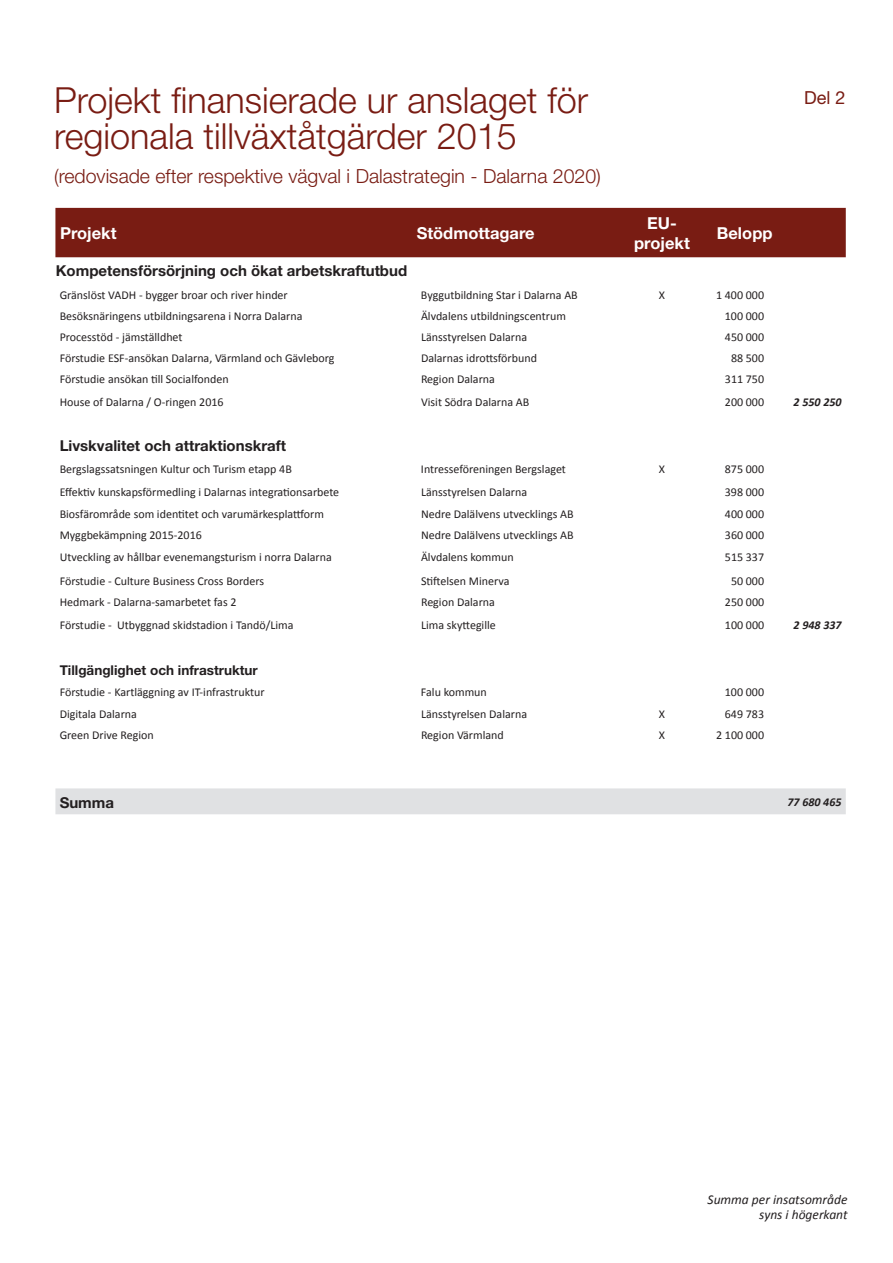
<style>
.page{position:relative;width:893px;height:1263px;background:#fff}
.page>*{position:absolute;margin:0;border:0;box-sizing:border-box;transform-origin:0 0}
.t1{font:300 36px/36px "Helvetica Neue LT Std";color:#791c13}
.t2{font:300 19.5px "Helvetica Neue LT Std";color:#791c13}
.t3{font:18px "Helvetica Neue";color:#791c13}
.t4{font:700 16.5px/19.8px "Helvetica Neue";color:#fff;text-align:center}
.t5{font:700 15px "Helvetica Neue";color:#231f20}
.t6{font:italic 13.5px/15px "Calibri";color:#231f20;text-align:right}
.t7{font:700 13.5px "Helvetica Neue";color:#231f20}
.t8{font:12px "Calibri";color:#231f20}
.t9{font:italic 700 12px "Calibri";color:#231f20}
</style>
<div class="page">
<div style="left:55px;top:208px;width:791px;height:49px;background:#791c13"></div>
<div style="left:55px;top:788px;width:791px;height:26px;background:#e0e1e3"></div>
<h1 class="t1" style="left:54px;top:81px;width:536px">Projekt finansierade ur anslaget för regionala tillväxtåtgärder 2015</h1>
<h2 class="t2" style="left:54px;top:164px;width:548px">(redovisade efter respektive vägval i Dalastrategin - Dalarna 2020)</h2>
<h3 class="t3" style="left:804px;top:87px;width:43px">Del 2</h3>
<h3 class="t4" style="left:60px;top:223px;width:58px">Projekt</h3>
<h3 class="t4" style="left:417px;top:223px;width:119px">Stödmottagare</h3>
<h3 class="t4" style="left:634px;top:213px;width:57px">EU&shy;projekt</h3>
<h3 class="t4" style="left:717px;top:223px;width:57px">Belopp</h3>
<p class="t5" style="left:56px;top:262px;width:353px">Kompetensförsörjning och ökat arbetskraftutbud</p>
<p class="t8" style="left:60px;top:287px;width:230px">Gränslöst VADH - bygger broar och river hinder</p>
<p class="t8" style="left:421px;top:287px;width:158px">Byggutbildning Star i Dalarna AB</p>
<p class="t8" style="left:659px;top:287px;width:8px">X</p>
<p class="t8" style="left:716px;top:287px;width:50px">1 400 000</p>
<p class="t8" style="left:60px;top:309px;width:244px">Besöksnäringens utbildningsarena i Norra Dalarna</p>
<p class="t8" style="left:421px;top:309px;width:146px">Älvdalens utbildningscentrum</p>
<p class="t8" style="left:725px;top:309px;width:41px">100 000</p>
<p class="t8" style="left:60px;top:329px;width:124px">Processtöd - jämställdhet</p>
<p class="t8" style="left:421px;top:329px;width:108px">Länsstyrelsen Dalarna</p>
<p class="t8" style="left:725px;top:329px;width:41px">450 000</p>
<p class="t8" style="left:60px;top:350px;width:276px">Förstudie ESF-ansökan Dalarna, Värmland och Gävleborg</p>
<p class="t8" style="left:421px;top:350px;width:117px">Dalarnas idrottsförbund</p>
<p class="t8" style="left:731px;top:350px;width:35px">88 500</p>
<p class="t8" style="left:60px;top:372px;width:171px">Förstudie ansökan till Socialfonden</p>
<p class="t8" style="left:421px;top:372px;width:75px">Region Dalarna</p>
<p class="t8" style="left:725px;top:372px;width:41px">311 750</p>
<p class="t8" style="left:60px;top:394px;width:165px">House of Dalarna / O-ringen 2016</p>
<p class="t8" style="left:421px;top:394px;width:110px">Visit Södra Dalarna AB</p>
<p class="t8" style="left:725px;top:394px;width:41px">200 000</p>
<p class="t9" style="left:794px;top:394px;width:50px">2 550 250</p>
<p class="t5" style="left:60px;top:437px;width:228px">Livskvalitet och attraktionskraft</p>
<p class="t8" style="left:60px;top:461px;width:234px">Bergslagssatsningen Kultur och Turism etapp 4B</p>
<p class="t8" style="left:421px;top:461px;width:146px">Intresseföreningen Bergslaget</p>
<p class="t8" style="left:659px;top:461px;width:8px">X</p>
<p class="t8" style="left:725px;top:461px;width:41px">875 000</p>
<p class="t8" style="left:60px;top:485px;width:281px">Effektiv kunskapsförmedling i Dalarnas integrationsarbete</p>
<p class="t8" style="left:421px;top:485px;width:108px">Länsstyrelsen Dalarna</p>
<p class="t8" style="left:725px;top:485px;width:41px">398 000</p>
<p class="t8" style="left:60px;top:506px;width:266px">Biosfärområde som identitet och varumärkesplattform</p>
<p class="t8" style="left:421px;top:506px;width:154px">Nedre Dalälvens utvecklings AB</p>
<p class="t8" style="left:725px;top:506px;width:41px">400 000</p>
<p class="t8" style="left:60px;top:527px;width:144px">Myggbekämpning 2015-2016</p>
<p class="t8" style="left:421px;top:527px;width:154px">Nedre Dalälvens utvecklings AB</p>
<p class="t8" style="left:725px;top:527px;width:41px">360 000</p>
<p class="t8" style="left:60px;top:550px;width:273px">Utveckling av hållbar evenemangsturism i norra Dalarna</p>
<p class="t8" style="left:421px;top:550px;width:94px">Älvdalens kommun</p>
<p class="t8" style="left:725px;top:550px;width:41px">515 337</p>
<p class="t8" style="left:60px;top:573px;width:206px">Förstudie - Culture Business Cross Borders</p>
<p class="t8" style="left:421px;top:573px;width:90px">Stiftelsen Minerva</p>
<p class="t8" style="left:731px;top:573px;width:35px">50 000</p>
<p class="t8" style="left:60px;top:594px;width:178px">Hedmark - Dalarna-samarbetet fas 2</p>
<p class="t8" style="left:421px;top:594px;width:75px">Region Dalarna</p>
<p class="t8" style="left:725px;top:594px;width:41px">250 000</p>
<p class="t8" style="left:60px;top:618px;width:235px">Förstudie - Utbyggnad skidstadion i Tandö/Lima</p>
<p class="t8" style="left:421px;top:618px;width:76px">Lima skyttegille</p>
<p class="t8" style="left:725px;top:618px;width:41px">100 000</p>
<p class="t9" style="left:794px;top:618px;width:50px">2 948 337</p>
<p class="t7" style="left:60px;top:661px;width:200px">Tillgänglighet och infrastruktur</p>
<p class="t8" style="left:60px;top:684px;width:206px">Förstudie - Kartläggning av IT-infrastruktur</p>
<p class="t8" style="left:421px;top:684px;width:67px">Falu kommun</p>
<p class="t8" style="left:725px;top:684px;width:41px">100 000</p>
<p class="t8" style="left:60px;top:706px;width:79px">Digitala Dalarna</p>
<p class="t8" style="left:421px;top:706px;width:108px">Länsstyrelsen Dalarna</p>
<p class="t8" style="left:659px;top:706px;width:8px">X</p>
<p class="t8" style="left:725px;top:706px;width:41px">649 783</p>
<p class="t8" style="left:60px;top:728px;width:96px">Green Drive Region</p>
<p class="t8" style="left:421px;top:728px;width:84px">Region Värmland</p>
<p class="t8" style="left:659px;top:728px;width:8px">X</p>
<p class="t8" style="left:716px;top:728px;width:50px">2 100 000</p>
<p class="t5" style="left:60px;top:793px;width:56px">Summa</p>
<p class="t9" style="left:787px;top:794px;width:56px">77 680 465</p>
<p class="t6" style="left:708px;top:1191px;width:142px">Summa per insatsområde syns i högerkant</p>
</div>
